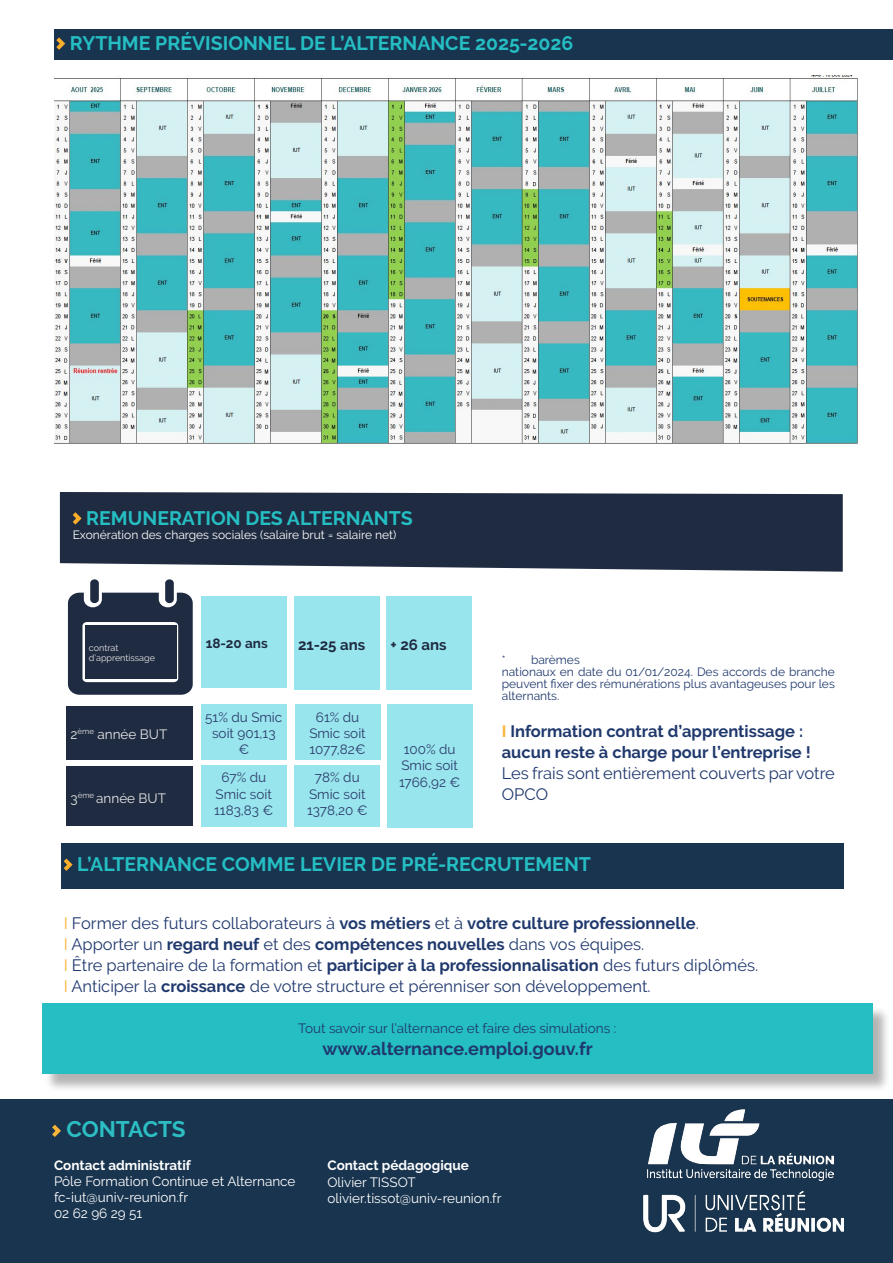
<style>
.page{position:relative;width:893px;height:1263px;background:#fff}
.page>*{position:absolute;margin:0;border:0;box-sizing:border-box;transform-origin:0 0}
.t1{font:700 22.5px "Raleway";letter-spacing:-.005em;color:#2cbec3}
.t2{font:700 19.5px "Raleway";color:#25bec3}
.t3{font:700 18px "Raleway";color:#1f386e}
.t4{font:16.5px/21px "Raleway";color:#20396d}
.t5{font:700 16.5px/21px "Raleway";color:#20396d}
.t6{font:700 15px "Raleway";color:#1f2b40}
.t7{font:13.5px/16.2px "Raleway";color:#fff}
.t8{font:13.5px/16.2px "Raleway";color:#2c3b6c;text-align:center}
.t9{font:13.5px "Raleway";color:#1f386e}
.t10{font:700 13.5px "Raleway";color:#fff}
.t11{font:13.5px "Raleway";color:#e6e7e8}
.t12{font:700 13.5px "Raleway";color:#1f2b40}
.t13{font:12px/12px "Raleway";color:#20396d}
.t14{font:12px "Raleway";color:#fff}
.t15{font:9px/10.8px "Raleway";color:#e6e7e8}
.s1{color:#f9b538}
.s2{font-weight:700}
</style>
<div class="page">
<div style="left:0;top:1100px;width:893px;height:163px;background:#18344f"></div>
<img style="left:647px;top:1109px;width:186px;height:72px">
<img style="left:643px;top:1190px;width:201px;height:43px">
<svg style="left:52px;top:1125px;width:9px;height:12px"></svg>
<div style="left:54px;top:30px;width:839px;height:30px;background:#18344f"></div>
<svg style="left:56px;top:37px;width:9px;height:13px"></svg>
<img style="left:54px;top:75px;width:805px;height:370px">
<div style="left:61px;top:843px;width:783px;height:46px;background:#18344f"></div>
<svg style="left:64px;top:858px;width:9px;height:13px"></svg>
<div style="left:201px;top:596px;width:86px;height:92px;background:#99e5ed"></div>
<svg style="left:68px;top:593px;width:125px;height:102px;background:#424c5e"></svg>
<div style="left:90px;top:579px;width:9px;height:24px;background:#1f2b40;border-radius:4px"></div>
<div style="left:165px;top:579px;width:9px;height:24px;background:#1f2b40;border-radius:4px"></div>
<div style="left:294px;top:596px;width:86px;height:94px;background:#99e5ed"></div>
<div style="left:386px;top:596px;width:86px;height:94px;background:#99e5ed"></div>
<div style="left:201px;top:705px;width:86px;height:55px;background:#99e5ed"></div>
<div style="left:85px;top:625px;width:92px;height:53px;background:#1f2b40"></div>
<div style="left:66px;top:766px;width:127px;height:60px;background:#1f2b40"></div>
<div style="left:295px;top:705px;width:85px;height:55px;background:#99e5ed"></div>
<div style="left:387px;top:705px;width:86px;height:123px;background:#99e5ed"></div>
<div style="left:201px;top:765px;width:86px;height:62px;background:#99e5ed"></div>
<div style="left:294px;top:765px;width:86px;height:62px;background:#99e5ed"></div>
<div style="left:66px;top:706px;width:127px;height:53px;background:#1f2b40"></div>
<div style="left:44px;top:1005px;width:847px;height:87px;background:#000;opacity:.3"></div>
<div style="left:42px;top:1003px;width:830px;height:71px;background:#25bec3"></div>
<svg style="left:60px;top:492px;width:783px;height:80px;background:#2e3a4d"></svg>
<svg style="left:73px;top:512px;width:9px;height:13px"></svg>
<p class="t2" style="left:70px;top:32px;width:505px">RYTHME PRÉVISIONNEL DE L’ALTERNANCE 2025-2026</p>
<p class="t2" style="left:86px;top:507px;width:328px">REMUNERATION DES ALTERNANTS</p>
<p class="t14" style="left:73px;top:528px;width:325px">Exonération des charges sociales (salaire brut = salaire net)</p>
<p class="t15" style="left:89px;top:642px;width:68px">contrat d’apprentissage</p>
<p class="t11" style="left:71px;top:726px;width:98px">2<sup>ème</sup> année BUT</p>
<p class="t11" style="left:71px;top:790px;width:97px">3<sup>ème</sup> année BUT</p>
<p class="t12" style="left:206px;top:636px;width:64px">18-20 ans</p>
<p class="t6" style="left:298px;top:636px;width:69px">21-25 ans</p>
<p class="t6" style="left:390px;top:636px;width:58px">+ 26 ans</p>
<p class="t8" style="left:205px;top:709px;width:79px">51% du Smic soit 901,13 €</p>
<p class="t8" style="left:309px;top:709px;width:58px">61% du<br>Smic soit<br>1077,82€</p>
<p class="t8" style="left:401px;top:741px;width:58px;text-align:left">100% du<br>Smic soit</p>
<p class="t8" style="left:221px;top:769px;width:46px">67% du</p>
<p class="t8" style="left:399px;top:774px;width:63px">1766,92 €</p>
<p class="t8" style="left:214px;top:786px;width:61px;text-align:left">Smic soit<br>1183,83 €</p>
<p class="t8" style="left:307px;top:769px;width:62px">78% du<br>Smic soit<br>1378,20 €</p>
<p class="t13" style="left:502px;top:653px;width:334px">* barèmes<br>nationaux en date du 01/01/2024. Des accords de branche peuvent fixer des rémunérations plus avantageuses pour les alternants.</p>
<p class="t5" style="left:502px;top:721px;width:310px"><span class="s1">I</span> Information contrat d’apprentissage : aucun reste à charge pour l’entreprise !</p>
<p class="t4" style="left:502px;top:762px;width:334px">Les frais sont entièrement couverts par votre<br>OPCO</p>
<p class="t2" style="left:77px;top:853px;width:515px">L’ALTERNANCE COMME LEVIER DE PRÉ-RECRUTEMENT</p>
<p class="t4" style="left:64px;top:912px;width:696px"><span class="s1">I</span> Former des futurs collaborateurs à <span class="s2">vos métiers</span> et à <span class="s2">votre culture professionnelle</span>.<br><span class="s1">I</span> Apporter un <span class="s2">regard neuf</span> et des <span class="s2">compétences nouvelles</span> dans vos équipes.<br><span class="s1">I</span> Être partenaire de la formation et <span class="s2">participer à la professionnalisation</span> des futurs diplômés.<br><span class="s1">I</span> Anticiper la <span class="s2">croissance</span> de votre structure et pérenniser son développement.</p>
<p class="t9" style="left:298px;top:1020px;width:319px">Tout savoir sur l’alternance et faire des simulations :</p>
<p class="t3" style="left:322px;top:1038px;width:272px">www.alternance.emploi.gouv.fr</p>
<h1 class="t1" style="left:66px;top:1116px;width:121px">CONTACTS</h1>
<p class="t10" style="left:54px;top:1157px;width:138px">Contact administratif</p>
<p class="t7" style="left:54px;top:1173px;width:243px">Pôle Formation Continue et Alternance fc-iut@univ-reunion.fr<br>02 62 96 29 51</p>
<p class="t10" style="left:327px;top:1158px;width:143px">Contact pédagogique</p>
<p class="t7" style="left:327px;top:1174px;width:176px">Olivier TISSOT olivier.tissot@univ-reunion.fr</p>
</div>
